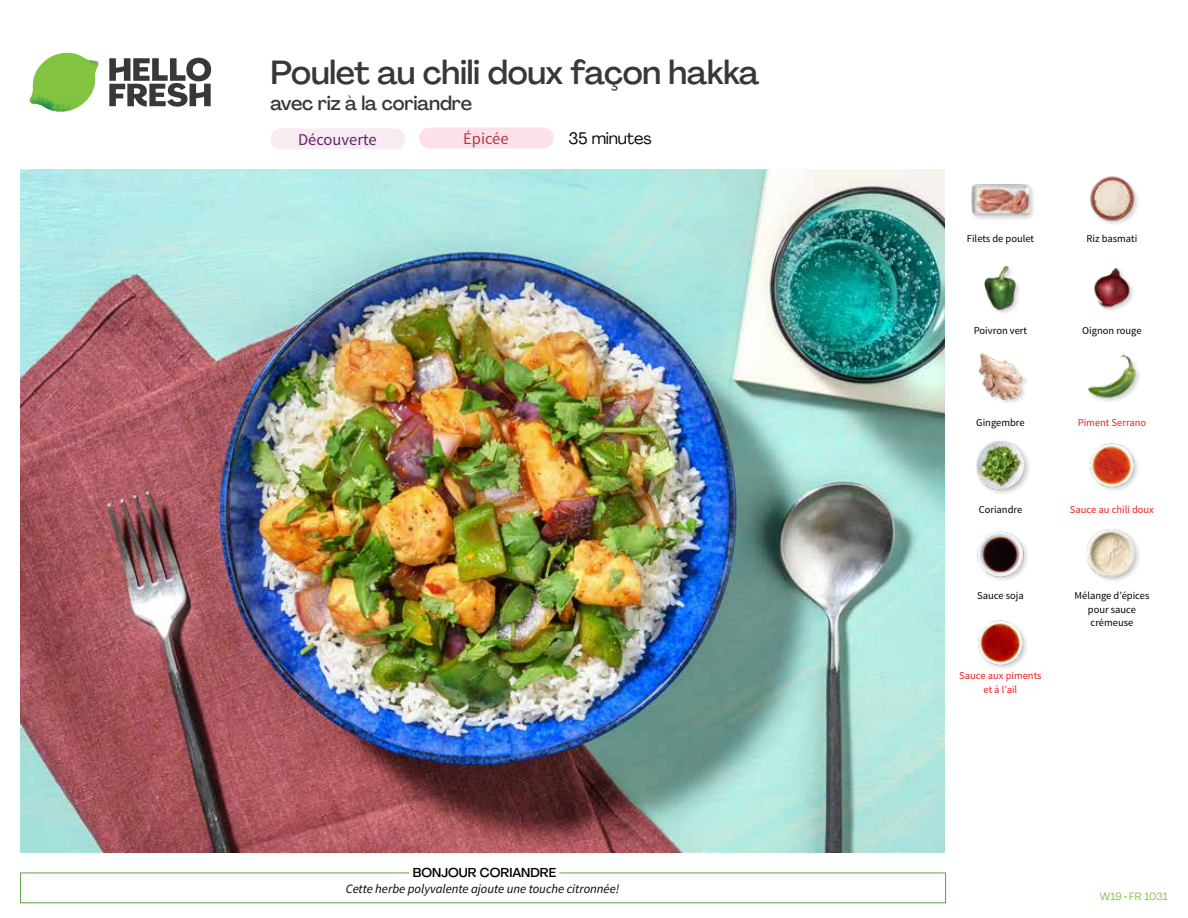
<style>
.page{position:relative;width:1188px;height:918px;background:#fff}
.page>*{position:absolute;margin:0;border:0;box-sizing:border-box;transform-origin:0 0}
.t1{font:500 33px "Agrandir";letter-spacing:-.01em;color:#383839}
.t2{font:500 19.5px "Agrandir";letter-spacing:-.01em;color:#383839}
.t3{font:16.5px "Source Sans Pro";color:#682369}
.t4{font:16.5px "Agrandir";letter-spacing:-.01em;color:#000}
.t5{font:16.5px "Source Sans Pro";color:#b33841}
.t6{font:italic 12.75px "Source Sans Pro";color:#000}
.t7{font:500 12.75px "Agrandir";color:#000}
.t8{font:10.5px/13.5px "Source Sans Pro";color:#000;text-align:center}
.t9{font:10.5px/13.5px "Source Sans Pro";color:#ed1d24;text-align:center}
.t10{font:10.5px "Agrandir";color:#82c341}
</style>
<div class="page">
<svg style="left:109px;top:57px;width:102px;height:50px"></svg>
<svg style="left:34px;top:53px;width:62px;height:40px"></svg>
<img style="left:67px;top:53px;width:32px;height:26px">
<img style="left:33px;top:75px;width:59px;height:11px">
<img style="left:29px;top:79px;width:61px;height:33px">
<img style="left:65px;top:86px;width:27px;height:25px">
<div style="left:20px;top:873px;width:926px;height:30px;border:1px solid #609f43"></div>
<div style="left:409px;top:865px;width:150px;height:15px;background:#fff"></div>
<img style="left:21px;top:170px;width:924px;height:682px">
<div style="left:271px;top:128px;width:134px;height:21px;background:#f6ecf1;border-radius:10px"></div>
<div style="left:419px;top:127px;width:135px;height:21px;background:#fce1e9;border-radius:10px"></div>
<img style="left:978px;top:620px;width:49px;height:48px">
<img style="left:977px;top:531px;width:50px;height:49px">
<div style="left:974px;top:439px;width:58px;height:57px;background:#000;opacity:.2"></div>
<img style="left:976px;top:441px;width:49px;height:48px">
<div style="left:978px;top:352px;width:51px;height:54px;background:#000;opacity:.2"></div>
<img style="left:978px;top:352px;width:45px;height:48px">
<img style="left:1093px;top:267px;width:40px;height:44px">
<img style="left:984px;top:265px;width:35px;height:48px">
<div style="left:970px;top:183px;width:66px;height:38px;background:#000;opacity:.2"></div>
<img style="left:972px;top:183px;width:57px;height:38px">
<img style="left:1090px;top:176px;width:48px;height:48px">
<img style="left:1088px;top:354px;width:52px;height:47px">
<img style="left:1090px;top:443px;width:48px;height:47px">
<div style="left:1085px;top:527px;width:57px;height:57px;background:#000;opacity:.2"></div>
<img style="left:1086px;top:528px;width:49px;height:49px">
<h1 class="t1" style="left:271px;top:52px;width:490px">Poulet au chili doux façon hakka</h1>
<h2 class="t2" style="left:271px;top:91px;width:203px">avec riz à la coriandre</h2>
<h3 class="t3" style="left:298px;top:129px;width:80px">Découverte</h3>
<h3 class="t5" style="left:463px;top:128px;width:47px">Épicée</h3>
<h3 class="t4" style="left:569px;top:128px;width:85px">35 minutes</h3>
<p class="t7" style="left:413px;top:864px;width:145px">BONJOUR CORIANDRE</p>
<p class="t6" style="left:346px;top:881px;width:275px">Cette herbe polyvalente ajoute une touche citronnée!</p>
<p class="t8" style="left:967px;top:232px;width:69px">Filets de poulet</p>
<p class="t8" style="left:1087px;top:232px;width:52px">Riz basmati</p>
<p class="t8" style="left:974px;top:324px;width:55px">Poivron vert</p>
<p class="t8" style="left:1082px;top:324px;width:61px">Oignon rouge</p>
<p class="t8" style="left:976px;top:416px;width:50px">Gingembre</p>
<p class="t8" style="left:979px;top:503px;width:45px">Coriandre</p>
<p class="t9" style="left:1078px;top:416px;width:70px">Piment Serrano</p>
<p class="t9" style="left:1070px;top:503px;width:86px">Sauce au chili doux</p>
<p class="t8" style="left:977px;top:589px;width:48px">Sauce soja</p>
<p class="t9" style="left:959px;top:669px;width:84px">Sauce aux piments et à l’ail</p>
<p class="t8" style="left:1075px;top:589px;width:76px">Mélange d’épices pour sauce crémeuse</p>
<p class="t10" style="left:1100px;top:890px;width:70px">W19 • FR 1031</p>
</div>
